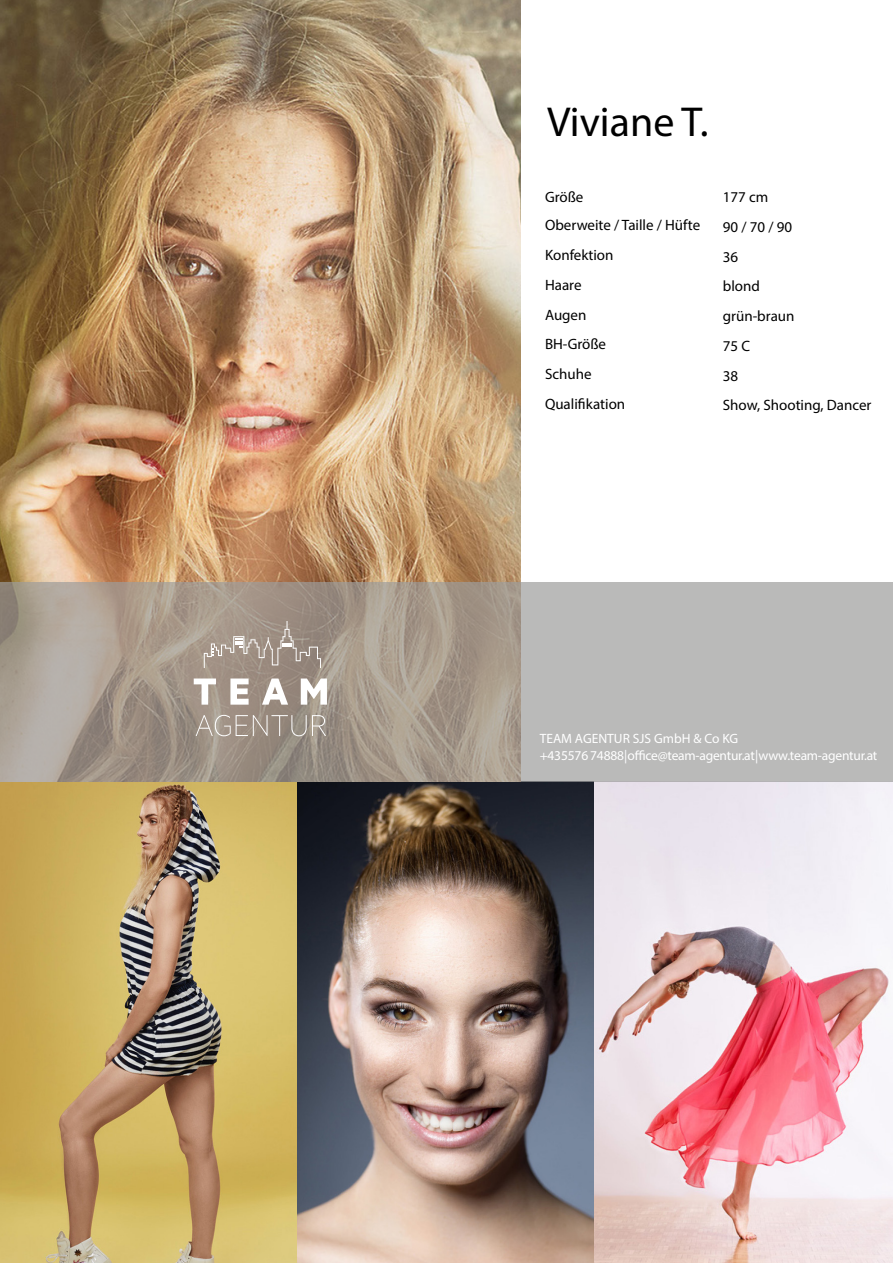
<style>
.page{position:relative;width:893px;height:1263px;background:#fff}
.page>*{position:absolute;margin:0;border:0;box-sizing:border-box;transform-origin:0 0}
.Name{font:42px "Myriad Pro";color:#000}
.Kategorien{font:15px "Myriad Pro";color:#000}
.Text{font:15px "Myriad Pro";color:#000}
.t1{font:13.5px/16.5px "Myriad Pro";letter-spacing:-.015em;color:#fff}
</style>
<div class="page">
<img style="left:0;top:782px;width:893px;height:481px">
<img style="left:0;top:0;width:521px;height:582px">
<svg style="left:0;top:582px;width:893px;height:200px;background:#aea7a0"></svg>
<svg style="left:194px;top:678px;width:22px;height:27px"></svg>
<svg style="left:230px;top:678px;width:19px;height:27px"></svg>
<svg style="left:262px;top:678px;width:26px;height:27px"></svg>
<svg style="left:301px;top:678px;width:26px;height:27px"></svg>
<svg style="left:196px;top:715px;width:130px;height:21px;background:#a99f94"></svg>
<svg style="left:204px;top:621px;width:117px;height:47px;background:#a6998e"></svg>
<p class="Name" style="left:547px;top:96px;width:163px">Viviane T.</p>
<p class="Kategorien" style="left:545px;top:188px;width:40px">Größe</p>
<p class="Text" style="left:723px;top:188px;width:47px">177 cm</p>
<p class="Kategorien" style="left:545px;top:216px;width:157px">Oberweite / Taille / Hüfte</p>
<p class="Text" style="left:723px;top:218px;width:71px">90 / 70 / 90</p>
<p class="Kategorien" style="left:545px;top:246px;width:70px">Konfektion</p>
<p class="Text" style="left:723px;top:247px;width:17px">36</p>
<p class="Kategorien" style="left:545px;top:276px;width:38px">Haare</p>
<p class="Text" style="left:723px;top:277px;width:39px">blond</p>
<p class="Kategorien" style="left:545px;top:305px;width:43px">Augen</p>
<p class="Text" style="left:723px;top:307px;width:73px">grün-braun</p>
<p class="Kategorien" style="left:545px;top:335px;width:63px">BH-Größe</p>
<p class="Text" style="left:723px;top:337px;width:29px">75 C</p>
<p class="Kategorien" style="left:545px;top:365px;width:48px">Schuhe</p>
<p class="Text" style="left:723px;top:366px;width:17px">38</p>
<p class="Kategorien" style="left:545px;top:395px;width:82px">Qualifikation</p>
<p class="Text" style="left:723px;top:396px;width:150px">Show, Shooting, Dancer</p>
<p class="t1" style="left:540px;top:730px;width:339px">TEAM AGENTUR SJS GmbH &amp; Co KG<br>+43 5576 74 888 | office@team-agentur.at | www.team-agentur.at</p>
</div>
